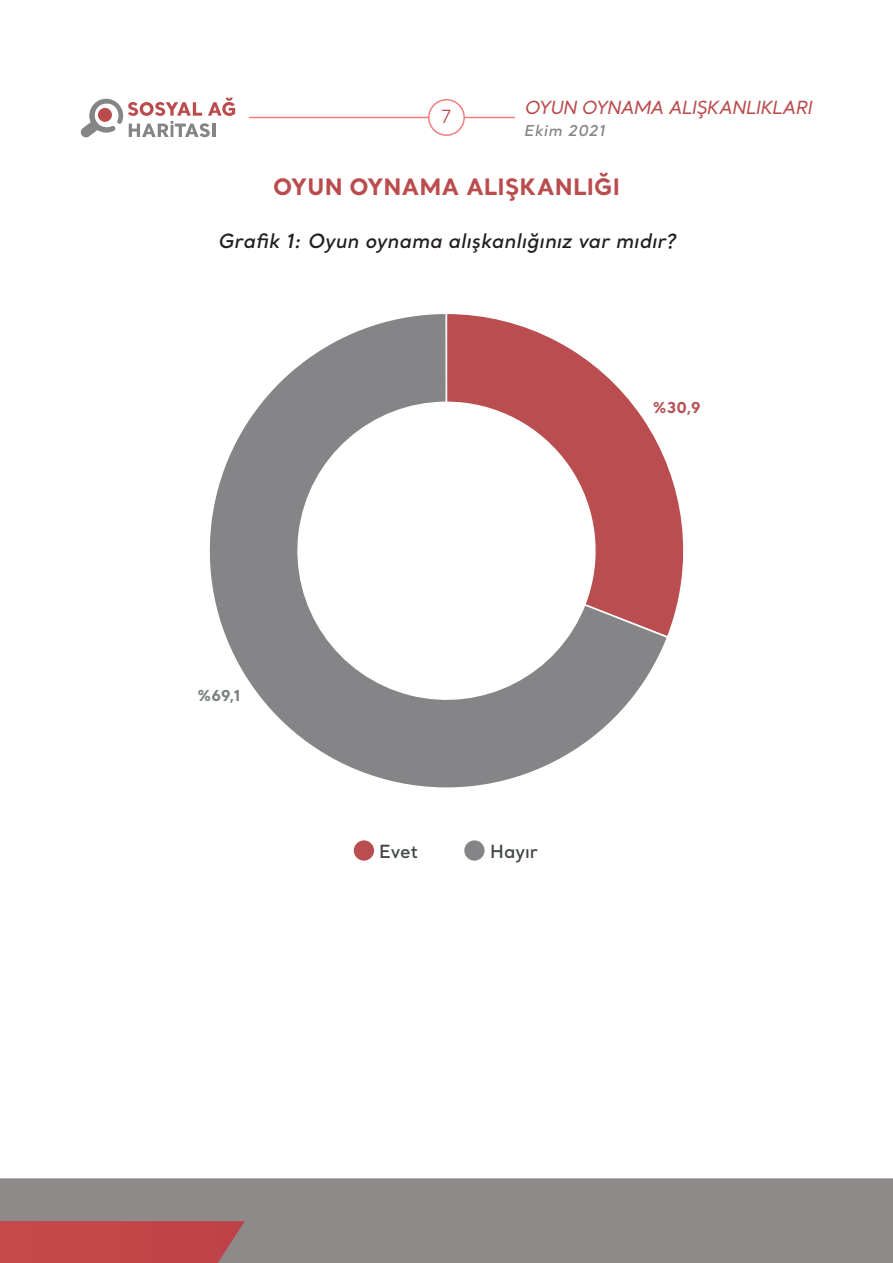
<style>
.page{position:relative;width:893px;height:1263px;background:#fff}
.page>*{position:absolute;margin:0;border:0;box-sizing:border-box;transform-origin:0 0}
.ANA_METIN{font:700 22.5px "Santral";letter-spacing:.005em;color:#ba4c4e}
.ANA_METIN-2{font:italic 600 19.5px "Santral";letter-spacing:.01em;color:#231f20}
.t1{font:italic 500 18px "Santral";letter-spacing:-.04em;color:#ba4c4e}
.t2{font:600 18px "Santral";color:#434749}
.t3{font:18px "Santral";color:#bc4c4e}
.t4{font:italic 600 15px "Santral";letter-spacing:.04em;color:#848587}
.t5{font:700 15px "Santral";color:#b65258}
.t6{font:700 15px "Santral";color:#7a7f82}
</style>
<div class="page">
<div style="left:0;top:1178px;width:893px;height:85px;background:#8e8a8a"></div>
<div style="left:0;top:1221px;width:245px;height:42px;background:#c24648"></div>
<hr style="left:249px;top:117px;width:266px;height:1px;background:#f37d7d">
<div style="left:429px;top:100px;width:35px;height:35px;background:#fff;border-radius:50%"></div>
<div style="left:428px;top:99px;width:37px;height:37px;border:2px solid #f37d7d;border-radius:50%"></div>
<svg style="left:80px;top:98px;width:155px;height:40px"></svg>
<div style="left:354px;top:840px;width:20px;height:21px;background:#ba4d4f;border-radius:50%"></div>
<div style="left:464px;top:840px;width:21px;height:21px;background:#858587;border-radius:50%"></div>
<svg style="left:669px;top:470px;width:15px;height:161px"></svg>
<svg style="left:209px;top:314px;width:460px;height:474px"></svg>
<p class="t3" style="left:441px;top:105px;width:12px">7</p>
<p class="t1" style="left:524px;top:96px;width:289px">OYUN OYNAMA ALIŞKANLIKLARI</p>
<p class="t4" style="left:524px;top:121px;width:82px">Ekim 2021</p>
<p class="ANA_METIN" style="left:273px;top:171px;width:348px">OYUN OYNAMA ALIŞKANLIĞI</p>
<p class="ANA_METIN-2" style="left:218px;top:228px;width:459px">Grafik 1: Oyun oynama alışkanlığınız var mıdır?</p>
<p class="t6" style="left:197px;top:685px;width:45px">%69,1</p>
<p class="t5" style="left:652px;top:397px;width:50px">%30,9</p>
<p class="t2" style="left:379px;top:840px;width:40px">Evet</p>
<p class="t2" style="left:490px;top:840px;width:49px">Hayır</p>
</div>
